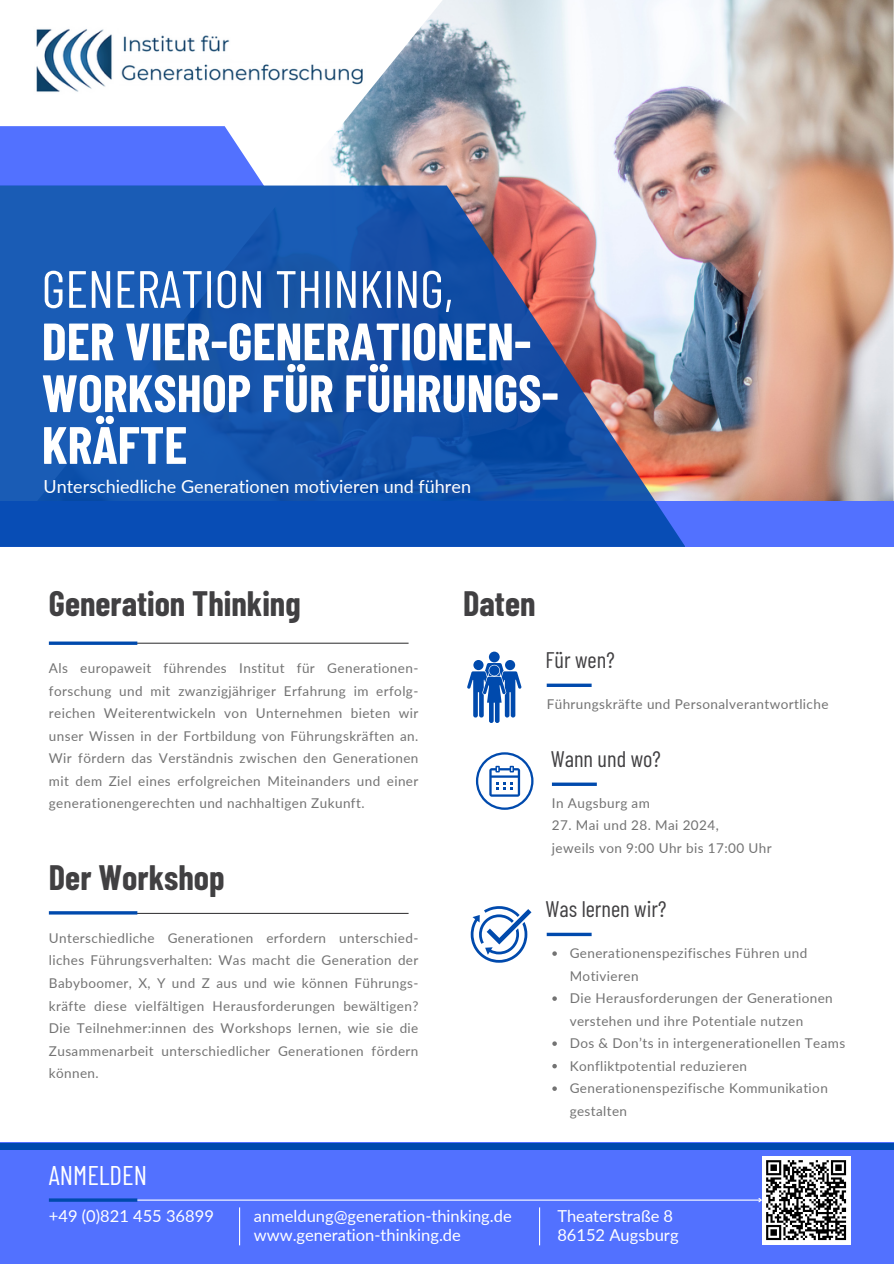
<style>
.page{position:relative;width:894px;height:1264px;background:#fff}
.page>*{position:absolute;margin:0;border:0;box-sizing:border-box;transform-origin:0 0}
.t1{font:700 52.5px/51.8px "Barlow Condensed";color:#fff}
.t2{font:52.5px "Barlow Condensed";color:#fff}
.t3{font:700 34.5px "Barlow Condensed";color:#414042}
.t4{font:27px "Barlow Condensed";color:#fff}
.t5{font:22.5px "Barlow Condensed";color:#414042}
.t6{font:18px "Lato";color:#fff}
.t7{font:16.5px "Lato";color:#fff}
.t8{font:13.5px/22.5px "Lato";letter-spacing:.03em;color:#737373}
</style>
<div class="page">
<img style="left:330px;top:0;width:563px;height:501px">
<svg style="left:0;top:126px;width:264px;height:59px;background:#5e7bff"></svg>
<div style="left:0;top:501px;width:893px;height:46px;background:#5271ff"></div>
<svg style="left:0;top:185px;width:684px;height:362px;background:#345fa9"></svg>
<div style="left:0;top:1142px;width:893px;height:121px;background:#5271ff"></div>
<div style="left:0;top:1143px;width:893px;height:7px;background:#004aad"></div>
<hr style="left:51px;top:642px;width:357px;height:1px;background:#414042">
<hr style="left:51px;top:912px;width:357px;height:2px;background:#414042">
<svg style="left:49px;top:641px;width:88px;height:4px"></svg>
<hr style="left:49px;top:911px;width:88px;height:3px;background:#004aad">
<svg style="left:546px;top:683px;width:45px;height:4px"></svg>
<svg style="left:551px;top:782px;width:45px;height:4px"></svg>
<svg style="left:546px;top:932px;width:45px;height:4px"></svg>
<hr style="left:55px;top:1199px;width:706px;height:1px;background:#fff">
<hr style="left:49px;top:1198px;width:88px;height:3px;background:#004aad">
<hr style="left:239px;top:1207px;width:1px;height:38px;background:#fff">
<hr style="left:539px;top:1207px;width:1px;height:38px;background:#fff">
<img style="left:36px;top:25px;width:330px;height:72px">
<div style="left:488px;top:651px;width:11px;height:11px;background:#004aad;border-radius:50%"></div>
<svg style="left:473px;top:660px;width:10px;height:10px"></svg>
<div style="left:505px;top:660px;width:10px;height:10px;background:#004aad;border-radius:50%"></div>
<svg style="left:467px;top:663px;width:54px;height:59px"></svg>
<svg style="left:470px;top:906px;width:61px;height:56px"></svg>
<svg style="left:476px;top:752px;width:57px;height:57px"></svg>
<svg style="left:552px;top:951px;width:4px;height:4px"></svg>
<svg style="left:552px;top:996px;width:4px;height:4px"></svg>
<svg style="left:552px;top:1041px;width:4px;height:4px"></svg>
<svg style="left:552px;top:1064px;width:4px;height:4px"></svg>
<svg style="left:552px;top:1086px;width:4px;height:4px"></svg>
<div style="left:761px;top:1155px;width:89px;height:89px;background:#fff"></div>
<svg style="left:757px;top:1159px;width:90px;height:82px"></svg>
<h3 class="t2" style="left:42px;top:255px;width:413px">GENERATION THINKING,</h3>
<h3 class="t1" style="left:42px;top:313px;width:518px">DER VIER-GENERATIONEN-<br>WORKSHOP FÜR FÜHRUNGS-<br>KRÄFTE</h3>
<h6 class="t6" style="left:44px;top:475px;width:429px">Unterschiedliche Generationen motivieren und führen</h6>
<p class="t3" style="left:49px;top:582px;width:253px">Generation Thinking</p>
<p class="t8" style="left:49px;top:656px;width:371px;text-align:justify">Als europaweit führendes Institut für Generationen&shy;forschung und mit zwanzigjähriger Erfahrung im erfolg&shy;reichen Weiterentwickeln von Unternehmen bieten wir unser Wissen in der Fortbildung von Führungskräften an.<br>Wir fördern das Verständnis zwischen den Generationen mit dem Ziel eines erfolgreichen Miteinanders und einer generationengerechten und nachhaltigen Zukunft.</p>
<h3 class="t3" style="left:49px;top:855px;width:177px">Der Workshop</h3>
<p class="t8" style="left:49px;top:926px;width:371px;text-align:justify">Unterschiedliche Generationen erfordern unterschied&shy;liches Führungsverhalten: Was macht die Generation der Babyboomer, X, Y und Z aus und wie können Führungs&shy;kräfte diese vielfältigen Herausforderungen bewältigen?<br>Die Teilnehmer:innen des Workshops lernen, wie sie die Zusammenarbeit unterschiedlicher Generationen fördern können.</p>
<p class="t3" style="left:463px;top:582px;width:74px">Daten</p>
<h5 class="t5" style="left:545px;top:645px;width:71px">Für wen?</h5>
<p class="t8" style="left:546px;top:692px;width:283px">Führungskräfte und Personalverantwortliche</p>
<p class="t5" style="left:550px;top:744px;width:112px">Wann und wo?</p>
<h5 class="t8" style="left:551px;top:791px;width:99px">In Augsburg am</h5>
<p class="t8" style="left:551px;top:814px;width:168px">27. Mai und 28. Mai 2024,</p>
<p class="t8" style="left:551px;top:836px;width:221px">jeweils von 9:00 Uhr bis 17:00 Uhr</p>
<p class="t5" style="left:545px;top:894px;width:122px">Was lernen wir?</p>
<p class="t8" style="left:569px;top:941px;width:239px">Generationenspezifisches Führen und<br>Motivieren</p>
<h5 class="t8" style="left:569px;top:986px;width:264px">Die Herausforderungen der Generationen verstehen und ihre Potentiale nutzen</h5>
<p class="t8" style="left:569px;top:1031px;width:277px">Dos &amp; Don’ts in intergenerationellen Teams</p>
<p class="t8" style="left:569px;top:1054px;width:179px">Konfliktpotential reduzieren</p>
<p class="t8" style="left:569px;top:1076px;width:259px">Generationenspezifische Kommunikation gestalten</p>
<p class="t4" style="left:49px;top:1158px;width:100px">ANMELDEN</p>
<h1 class="t7" style="left:49px;top:1205px;width:166px">+49 (0)821 455 36899</h1>
<h2 class="t7" style="left:254px;top:1205px;width:259px">anmeldung@generation-thinking.de</h2>
<h4 class="t7" style="left:557px;top:1205px;width:117px">Theaterstraße 8</h4>
<h6 class="t7" style="left:254px;top:1224px;width:208px">www.generation-thinking.de</h6>
<h4 class="t7" style="left:557px;top:1224px;width:123px">86152 Augsburg</h4>
</div>
